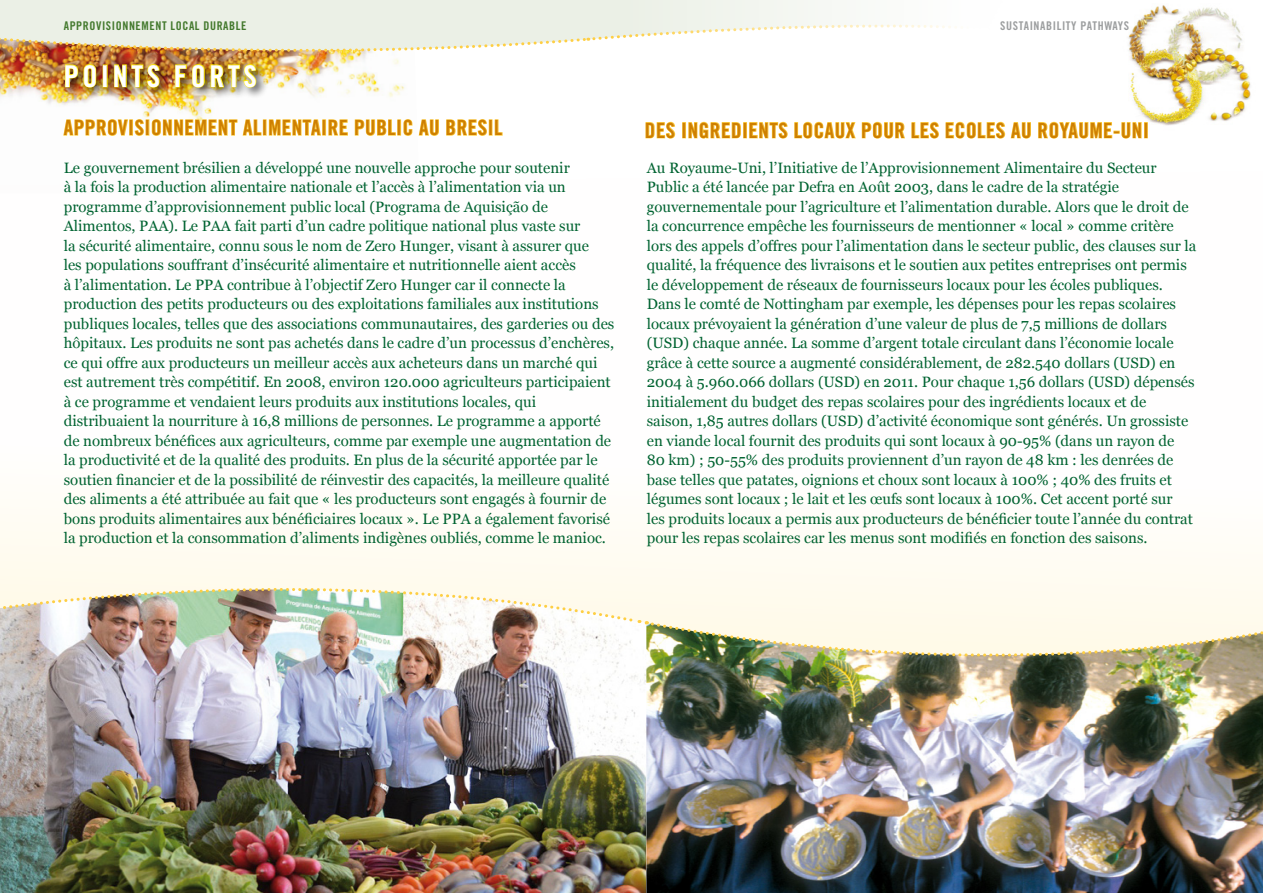
<style>
.page{position:relative;width:1263px;height:893px;background:#fff}
.page>*{position:absolute;margin:0;border:0;box-sizing:border-box;transform-origin:0 0}
.heading03{font:30px "Trade Gothic Bold Cond Twenty";letter-spacing:.12em;color:#fff}
.heading02{font:21px "Trade Gothic Bold Cond Twenty";letter-spacing:.03em;color:#ce7f00}
.box{font:15px/19.5px "Georgia";color:#006331}
.running_heads-fact{font:12px "Trade Gothic Bold Cond Twenty";letter-spacing:.05em;color:#43792d}
.Running-head_susta{font:12px "Trade Gothic Bold Cond Twenty";letter-spacing:.05em;color:#9c9e9f}
</style>
<div class="page">
<img style="left:0;top:53px;width:405px;height:83px">
<img style="left:1128px;top:5px;width:123px;height:134px">
<svg style="left:0;top:0;width:957px;height:53px"></svg>
<div style="left:61px;top:60px;width:207px;height:39px;background:#000;opacity:.75"></div>
<svg style="left:64px;top:64px;width:33px;height:24px"></svg>
<div style="left:103px;top:64px;width:5px;height:23px;border:1px solid #ffed00"></div>
<svg style="left:114px;top:64px;width:46px;height:24px"></svg>
<img style="left:175px;top:64px;width:82px;height:24px">
<div style="left:0;top:514px;width:1263px;height:55px;background:#fffcf4"></div>
<img style="left:0;top:567px;width:646px;height:326px">
<svg style="left:63px;top:107px;width:81px;height:29px"></svg>
<div style="left:146px;top:119px;width:3px;height:17px;border:1px solid #fecf44"></div>
<svg style="left:151px;top:107px;width:111px;height:29px"></svg>
<div style="left:263px;top:119px;width:4px;height:17px;border:1px solid #fecf44"></div>
<svg style="left:268px;top:107px;width:54px;height:29px"></svg>
<div style="left:322px;top:119px;width:4px;height:17px;border:1px solid #fecf44"></div>
<svg style="left:328px;top:119px;width:68px;height:17px"></svg>
<div style="left:397px;top:119px;width:4px;height:17px;border:1px solid #fecf44"></div>
<svg style="left:403px;top:107px;width:36px;height:29px"></svg>
<svg style="left:446px;top:119px;width:41px;height:17px"></svg>
<div style="left:489px;top:119px;width:4px;height:17px;border:1px solid #fecf44"></div>
<svg style="left:494px;top:119px;width:9px;height:17px"></svg>
<svg style="left:645px;top:121px;width:31px;height:18px"></svg>
<div style="left:682px;top:122px;width:4px;height:16px;border:1px solid #fecf44"></div>
<svg style="left:688px;top:121px;width:53px;height:18px"></svg>
<div style="left:743px;top:122px;width:4px;height:16px;border:1px solid #fecf44"></div>
<svg style="left:749px;top:121px;width:39px;height:18px"></svg>
<svg style="left:794px;top:121px;width:145px;height:18px"></svg>
<svg style="left:945px;top:121px;width:86px;height:18px"></svg>
<svg style="left:1038px;top:110px;width:104px;height:29px"></svg>
<div style="left:1144px;top:122px;width:4px;height:16px;border:1px solid #fecf44"></div>
<img style="left:646px;top:685px;width:617px;height:208px">
<img style="left:0;top:569px;width:1263px;height:116px">
<p class="running_heads-fact" style="left:64px;top:19px;width:184px">APPROVISIONNEMENT LOCAL DURABLE</p>
<p class="Running-head_susta" style="left:1000px;top:19px;width:130px">SUSTAINABILITY PATHWAYS</p>
<p class="heading03" style="left:64px;top:58px;width:194px">POINTS FORTS</p>
<p class="heading02" style="left:64px;top:115px;width:440px">APPROVISIONNEMENT ALIMENTAIRE PUBLIC AU BRESIL</p>
<p class="heading02" style="left:645px;top:118px;width:505px">DES INGREDIENTS LOCAUX POUR LES ECOLES AU ROYAUME-UNI</p>
<p class="box" style="left:647px;top:158px;width:551px">Au Royaume-Uni, l’Initiative de l’Approvisionnement Alimentaire du Secteur Public a été lancée par Defra en Août 2003, dans le cadre de la stratégie gouvernementale pour l’agriculture et l’alimentation durable. Alors que le droit de la concurrence empêche les fournisseurs de mentionner « local » comme critère lors des appels d’offres pour l’alimentation dans le secteur public, des clauses sur la qualité, la fréquence des livraisons et le soutien aux petites entreprises ont permis le développement de réseaux de fournisseurs locaux pour les écoles publiques.<br>Dans le comté de Nottingham par exemple, les dépenses pour les repas scolaires locaux prévoyaient la génération d’une valeur de plus de 7,5 millions de dollars (USD) chaque année. La somme d’argent totale circulant dans l’économie locale grâce à cette source a augmenté considérablement, de 282.540 dollars (USD) en 2004 à 5.960.066 dollars (USD) en 2011. Pour chaque 1,56 dollars (USD) dépensés initialement du budget des repas scolaires pour des ingrédients locaux et de<br>saison, 1,85 autres dollars (USD) d’activité économique sont générés. Un grossiste en viande local fournit des produits qui sont locaux à 90-95% (dans un rayon de<br>80 km) ; 50-55% des produits proviennent d’un rayon de 48 km : les denrées de base telles que patates, oignions et choux sont locaux à 100% ; 40% des fruits et légumes sont locaux ; le lait et les œufs sont locaux à 100%. Cet accent porté sur<br>les produits locaux a permis aux producteurs de bénéficier toute l’année du contrat pour les repas scolaires car les menus sont modifiés en fonction des saisons.</p>
<p class="box" style="left:64px;top:158px;width:552px">Le gouvernement brésilien a développé une nouvelle approche pour soutenir<br>à la fois la production alimentaire nationale et l’accès à l’alimentation via un programme d’approvisionnement public local (Programa de Aquisição de Alimentos, PAA). Le PAA fait parti d’un cadre politique national plus vaste sur<br>la sécurité alimentaire, connu sous le nom de Zero Hunger, visant à assurer que<br>les populations souffrant d’insécurité alimentaire et nutritionnelle aient accès<br>à l’alimentation. Le PPA contribue à l’objectif Zero Hunger car il connecte la production des petits producteurs ou des exploitations familiales aux institutions publiques locales, telles que des associations communautaires, des garderies ou des hôpitaux. Les produits ne sont pas achetés dans le cadre d’un processus d’enchères, ce qui offre aux producteurs un meilleur accès aux acheteurs dans un marché qui est autrement très compétitif. En 2008, environ 120.000 agriculteurs participaient à ce programme et vendaient leurs produits aux institutions locales, qui distribuaient la nourriture à 16,8 millions de personnes. Le programme a apporté de nombreux bénéfices aux agriculteurs, comme par exemple une augmentation de la productivité et de la qualité des produits. En plus de la sécurité apportée par le soutien financier et de la possibilité de réinvestir des capacités, la meilleure qualité des aliments a été attribuée au fait que « les producteurs sont engagés à fournir de bons produits alimentaires aux bénéficiaires locaux ». Le PPA a également favorisé la production et la consommation d’aliments indigènes oubliés, comme le manioc.</p>
</div>
